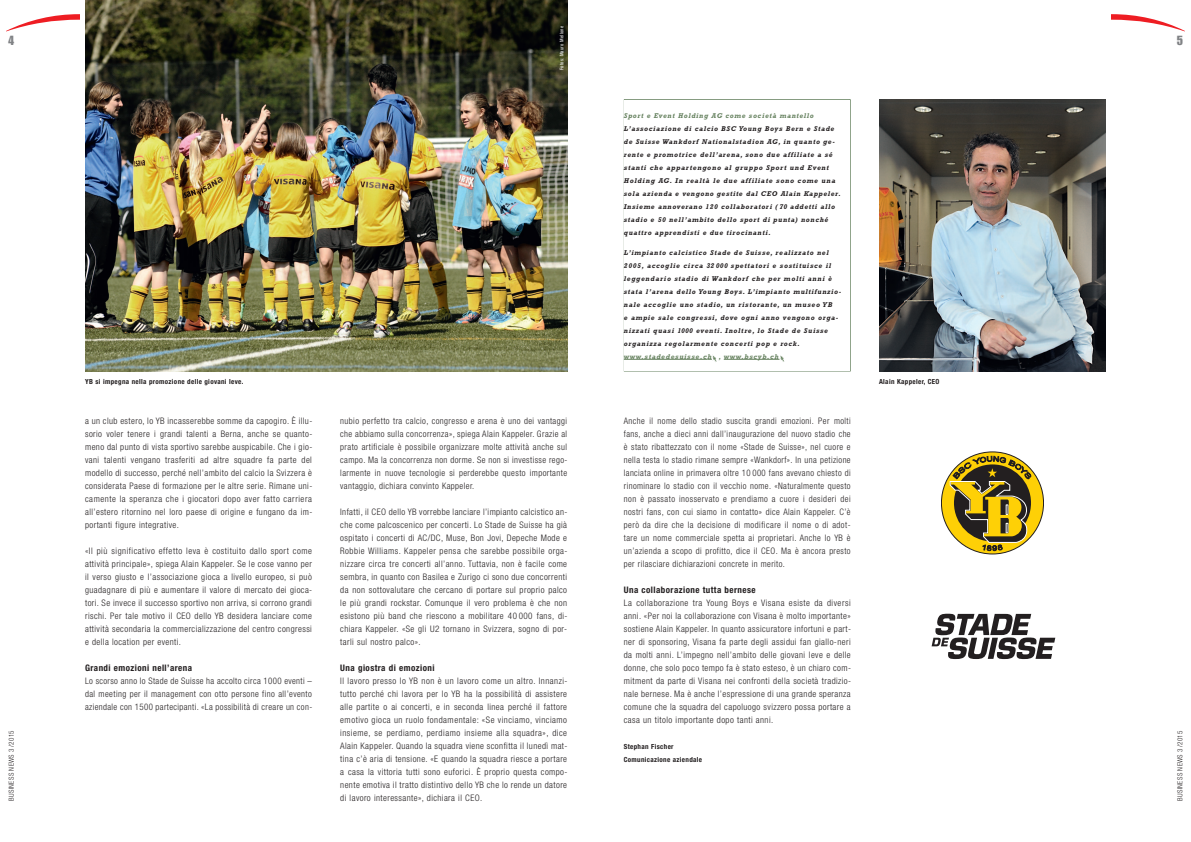
<style>
.page{position:relative;width:1191px;height:842px;background:#fff}
.page>*{position:absolute;margin:0;border:0;box-sizing:border-box;transform-origin:0 0}
.t1{font:13px "Impact";color:#808285}
.t2{font:300 condensed 9px/13px "Helvetica Neue";letter-spacing:.05em;color:#231f20;text-align:justify}
.t3{font:700 condensed 9px "Helvetica Neue";letter-spacing:.05em;color:#231f20}
.t4{font:italic 700 7px/13px "Rockwell";letter-spacing:.11em;color:#231f20}
.t5{font:700 condensed 7px/13px "Helvetica Neue";letter-spacing:.05em;color:#231f20}
.t6{font:italic 700 7px "Rockwell";letter-spacing:.11em;color:#64805d}
.t7{font:300 condensed 7px "Helvetica Neue";letter-spacing:.05em;color:#231f20}
.t8{font:condensed 5px "Helvetica Neue";letter-spacing:.05em;color:#fff}
</style>
<div class="page">
<svg style="left:6px;top:14px;width:73px;height:17px"></svg>
<svg style="left:1111px;top:14px;width:74px;height:17px"></svg>
<div style="left:941px;top:452px;width:102px;height:102px;background:#fed006;border-radius:50%"></div>
<svg style="left:949px;top:456px;width:82px;height:95px"></svg>
<svg style="left:931px;top:614px;width:124px;height:45px"></svg>
<img style="left:85px;top:0;width:482px;height:371px">
<img style="left:879px;top:99px;width:227px;height:272px">
<hr style="left:624px;top:359px;width:83px;height:1px;background:#64805d">
<hr style="left:724px;top:359px;width:55px;height:1px;background:#64805d">
<svg style="left:707px;top:355px;width:10px;height:7px"></svg>
<svg style="left:780px;top:355px;width:5px;height:7px"></svg>
<p class="t8" style="left:560px;top:70px;width:46px;rotate:-90deg">Fotos: Mauro Mellone</p>
<h1 class="t1" style="left:8px;top:35px;width:8px">4</h1>
<h1 class="t1" style="left:1176px;top:35px;width:8px">5</h1>
<p class="t5" style="left:85px;top:376px;width:160px">YB si impegna nella promozione delle giovani leve.</p>
<p class="t6" style="left:624px;top:112px;width:191px">Sport e Event Holding AG come società mantello</p>
<p class="t4" style="left:624px;top:122px;width:218px">L’associazione di calcio BSC Young Boys Bern e Stade de Suisse Wankdorf Nationalstadion AG, in quanto ge&shy;rente e promotrice dell’arena, sono due affiliate a sé stanti che appartengono al gruppo Sport und Event Holding AG. In realtà le due affiliate sono come una sola azienda e vengono gestite dal CEO Alain Kappeler.<br>Insieme annoverano 120 collaboratori ( 70 addetti allo stadio e 50 nell’ambito dello sport di punta) nonché quattro apprendisti e due tirocinanti.</p>
<p class="t4" style="left:624px;top:246px;width:219px">L’impianto calcistico Stade de Suisse, realizzato nel 2005, accoglie circa 32000 spettatori e sostituisce il leggendario stadio di Wankdorf che per molti anni è stata l’arena dello Young Boys. L’impianto multifunzio&shy;nale accoglie uno stadio, un ristorante, un museo YB<br>e ampie sale congressi, dove ogni anno vengono orga&shy;nizzati quasi 1000 eventi. Inoltre, lo Stade de Suisse organizza regolarmente concerti pop e rock.</p>
<p class="t6" style="left:624px;top:352px;width:156px">www.stadedesuisse.ch , www.bscyb.ch</p>
<p class="t5" style="left:879px;top:376px;width:62px">Alain Kappeler, CEO</p>
<p class="t2" style="left:85px;top:415px;width:229px">a un club estero, lo YB incasserebbe somme da capogiro. È illu&shy;sorio voler tenere i grandi talenti a Berna, anche se quanto&shy;meno dal punto di vista sportivo sarebbe auspicabile. Che i gio&shy;vani talenti vengano trasferiti ad altre squadre fa parte del modello di successo, perché nell’ambito del calcio la Svizzera è considerata Paese di formazione per le altre serie. Rimane uni&shy;camente la speranza che i giocatori dopo aver fatto carriera all’estero ritornino nel loro paese di origine e fungano da im&shy;portanti figure integrative.</p>
<p class="t2" style="left:85px;top:545px;width:229px">«Il più significativo effetto leva è costituito dallo sport come attività principale», spiega Alain Kappeler. Se le cose vanno per il verso giusto e l’associazione gioca a livello europeo, si può guadagnare di più e aumentare il valore di mercato dei gioca&shy;tori. Se invece il successo sportivo non arriva, si corrono grandi rischi. Per tale motivo il CEO dello YB desidera lanciare come attività secondaria la commercializzazione del centro congressi e della location per eventi.</p>
<p class="t3" style="left:85px;top:664px;width:108px">Grandi emozioni nell’arena</p>
<p class="t2" style="left:85px;top:675px;width:229px">Lo scorso anno lo Stade de Suisse ha accolto circa 1000 eventi – dal meeting per il management con otto persone fino all’evento aziendale con 1500 partecipanti. «La possibilità di creare un con-</p>
<p class="t2" style="left:340px;top:415px;width:229px">nubio perfetto tra calcio, congresso e arena è uno dei vantaggi che abbiamo sulla concorrenza», spiega Alain Kappeler. Grazie al prato artificiale è possibile organizzare molte attività anche sul campo. Ma la concorrenza non dorme. Se non si investisse rego&shy;larmente in nuove tecnologie si perderebbe questo importante vantaggio, dichiara convinto Kappeler.</p>
<p class="t2" style="left:340px;top:506px;width:229px">Infatti, il CEO dello YB vorrebbe lanciare l’impianto calcistico an - che come palcoscenico per concerti. Lo Stade de Suisse ha già ospitato i concerti di AC/DC, Muse, Bon Jovi, Depeche Mode e Robbie Williams. Kappeler pensa che sarebbe possibile orga&shy;nizzare circa tre concerti all’anno. Tuttavia, non è facile come sembra, in quanto con Basilea e Zurigo ci sono due concorrenti da non sottovalutare che cercano di portare sul proprio palco le più grandi rockstar. Comunque il vero problema è che non esistono più band che riescono a mobilitare 40 000 fans, di&shy;chiara Kappeler. «Se gli U2 tornano in Svizzera, sogno di por&shy;tarli sul nostro palco».</p>
<p class="t3" style="left:340px;top:664px;width:96px">Una giostra di emozioni</p>
<p class="t2" style="left:340px;top:675px;width:229px">Il lavoro presso lo YB non è un lavoro come un altro. Innanzi&shy;tutto perché chi lavora per lo YB ha la possibilità di assistere alle partite o ai concerti, e in seconda linea perché il fattore emotivo gioca un ruolo fondamentale: «Se vinciamo, vinciamo insieme, se perdiamo, perdiamo insieme alla squadra», dice Alain Kappeler. Quando la squadra viene sconfitta il lunedì mat&shy;tina c’è aria di tensione. «E quando la squadra riesce a portare a casa la vittoria tutti sono euforici. È proprio questa compo&shy;nente emotiva il tratto distintivo dello YB che lo rende un datore di lavoro interessante», dichiara il CEO.</p>
<p class="t2" style="left:624px;top:415px;width:228px">Anche il nome dello stadio suscita grandi emozioni. Per molti fans, anche a dieci anni dall’inaugurazione del nuovo stadio che è stato ribattezzato con il nome «Stade de Suisse», nel cuore e nella testa lo stadio rimane sempre «Wankdorf». In una petizione lanciata online in primavera oltre 10 000 fans avevano chiesto di rinominare lo stadio con il vecchio nome. «Naturalmente questo non è passato inosservato e prendiamo a cuore i desideri dei nostri fans, con cui siamo in contatto» dice Alain Kappeler. C’è però da dire che la decisione di modificare il nome o di adot&shy;tare un nome commerciale spetta ai proprietari. Anche lo YB è un’azienda a scopo di profitto, dice il CEO. Ma è ancora presto per rilasciare dichiarazioni concrete in merito.</p>
<p class="t3" style="left:624px;top:586px;width:133px">Una collaborazione tutta bernese</p>
<p class="t2" style="left:624px;top:597px;width:229px">La collaborazione tra Young Boys e Visana esiste da diversi anni. «Per noi la collaborazione con Visana è molto importante» sostiene Alain Kappeler. In quanto assicuratore infortuni e part&shy;ner di sponsoring, Visana fa parte degli assidui fan giallo-neri da molti anni. L’impegno nell’ambito delle giovani leve e delle donne, che solo poco tempo fa è stato esteso, è un chiaro com&shy;mitment da parte di Visana nei confronti della società tradizio&shy;nale bernese. Ma è anche l’espressione di una grande speranza comune che la squadra del capoluogo svizzero possa portare a casa un titolo importante dopo tanti anni.</p>
<p class="t5" style="left:624px;top:740px;width:80px">Stephan Fischer<br>Comunicazione aziendale</p>
<p class="t7" style="left:9px;top:801px;width:72px;rotate:-90deg">BUSINESS NEWS 3/2015</p>
<p class="t7" style="left:1177px;top:801px;width:72px;rotate:-90deg">BUSINESS NEWS 3/2015</p>
</div>
